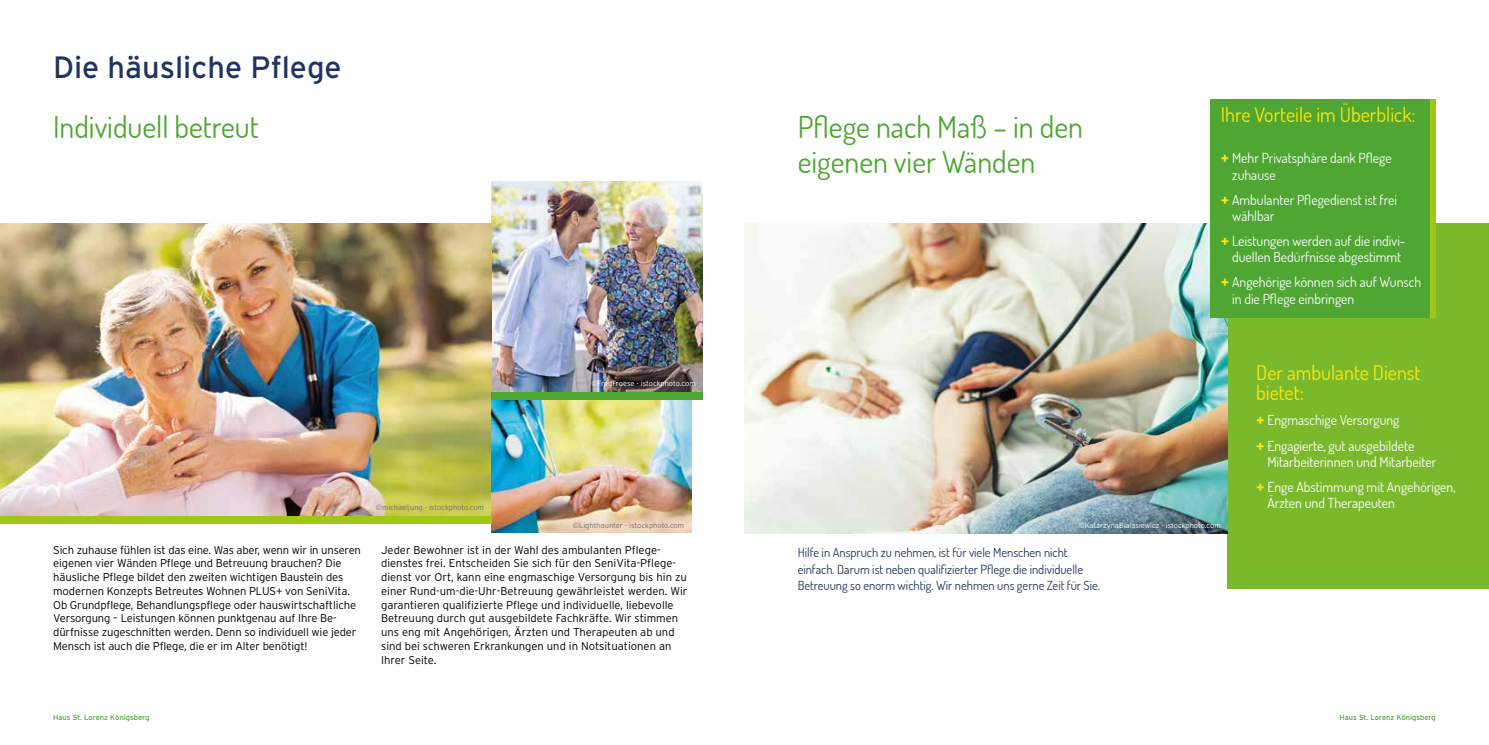
<style>
.page{position:relative;width:1489px;height:745px;background:#fff}
.page>*{position:absolute;margin:0;border:0;box-sizing:border-box;transform-origin:0 0}
.t1{font:30.75px "Interstate";color:#213461}
.t2{font:30px/35px "Dosis";color:#4fa632}
.t3{font:20px/20px "Dosis";color:#ffe70f}
.t4{font:13.75px/16.2px "Dosis";color:#fff}
.t5{font:12.5px/16.2px "Dosis";color:#213461}
.t6{font:300 11.25px/13.8px "Interstate";letter-spacing:-.01em;color:#000}
.t7{font:300 7.5px "Interstate";color:#fff}
.t8{font:300 7.5px "Interstate";color:#706f6f}
.t9{font:7.5px "Interstate";color:#4fa632}
.s1{font-family:"Interstate";font-weight:700;color:#ffe70f}
</style>
<div class="page">
<img style="left:491px;top:182px;width:211px;height:209px">
<img style="left:0;top:223px;width:491px;height:292px">
<img style="left:491px;top:399px;width:200px;height:133px">
<div style="left:0;top:515px;width:491px;height:8px;background:#a2c617"></div>
<div style="left:491px;top:391px;width:211px;height:8px;background:#4fa632"></div>
<div style="left:1227px;top:223px;width:261px;height:365px;background:#7ab92c"></div>
<img style="left:744px;top:223px;width:483px;height:309px">
<div style="left:1209px;top:99px;width:220px;height:218px;background:#4fa632"></div>
<div style="left:1429px;top:99px;width:6px;height:218px;background:#a2c617"></div>
<h1 class="t1" style="left:53px;top:50px;width:290px">Die häusliche Pflege</h1>
<h2 class="t2" style="left:53px;top:109px;width:207px">Individuell betreut</h2>
<h2 class="t2" style="left:797px;top:109px;width:287px">Pflege nach Maß – in den eigenen vier Wänden</h2>
<p class="t8" style="left:376px;top:503px;width:110px">©michaeljung - istockphoto.com</p>
<p class="t7" style="left:591px;top:379px;width:106px">©FredFroese - istockphoto.com</p>
<h3 class="t3" style="left:1220px;top:104px;width:196px">Ihre Vorteile im Überblick:</h3>
<p class="t4" style="left:1231px;top:150px;width:161px;text-indent:-11px"><span class="s1">+</span> Mehr Privatsphäre dank Pflege zuhause</p>
<p class="t4" style="left:1231px;top:191px;width:166px;text-indent:-11px"><span class="s1">+</span> Ambulanter Pflegedienst ist frei wählbar</p>
<p class="t4" style="left:1220px;top:232px;width:186px;text-align:center"><span class="s1">+</span> Leistungen werden auf die indivi&shy;duellen Bedürfnisse abgestimmt</p>
<p class="t4" style="left:1231px;top:274px;width:191px;text-indent:-11px"><span class="s1">+</span> Angehörige können sich auf Wunsch in die Pflege einbringen</p>
<h3 class="t3" style="left:1256px;top:362px;width:166px">Der ambulante Dienst bietet:</h3>
<p class="t4" style="left:1256px;top:407px;width:160px;line-height:25.1px"><span class="s1">+</span> Engmaschige Versorgung<br><span class="s1">+</span> Engagierte, gut ausgebildete</p>
<p class="t4" style="left:1256px;top:448px;width:201px;line-height:25.1px;text-align:center">Mitarbeiterinnen und Mitarbeiter<br><span class="s1">+</span> Enge Abstimmung mit Angehörigen,</p>
<p class="t4" style="left:1267px;top:494px;width:129px">Ärzten und Therapeuten</p>
<p class="t8" style="left:572px;top:520px;width:113px">©Lighthaunter - istockphoto.com</p>
<p class="t7" style="left:1078px;top:520px;width:144px">©KatarzynaBialasiewicz - istockphoto.com</p>
<p class="t6" style="left:53px;top:542px;width:309px">Sich zuhause fühlen ist das eine. Was aber, wenn wir in unseren eigenen vier Wänden Pflege und Betreuung brauchen? Die häusliche Pflege bildet den zweiten wichtigen Baustein des modernen Konzepts Betreutes Wohnen PLUS+ von SeniVita.<br>Ob Grundpflege, Behandlungspflege oder hauswirtschaftliche Versorgung – Leistungen können punktgenau auf Ihre Be&shy;dürfnisse zugeschnitten werden. Denn so individuell wie jeder Mensch ist auch die Pflege, die er im Alter benötigt!</p>
<p class="t6" style="left:381px;top:542px;width:308px">Jeder Bewohner ist in der Wahl des ambulanten Pflege&shy;dienstes frei. Entscheiden Sie sich für den SeniVita-Pflege&shy;dienst vor Ort, kann eine engmaschige Versorgung bis hin zu einer Rund-um-die-Uhr-Betreuung gewährleistet werden. Wir garantieren qualifizierte Pflege und individuelle, liebevolle Betreuung durch gut ausgebildete Fachkräfte. Wir stimmen uns eng mit Angehörigen, Ärzten und Therapeuten ab und sind bei schweren Erkrankungen und in Notsituationen an Ihrer Seite.</p>
<p class="t5" style="left:797px;top:544px;width:304px">Hilfe in Anspruch zu nehmen, ist für viele Menschen nicht einfach. Darum ist neben qualifizierter Pflege die individuelle<br>Betreuung so enorm wichtig. Wir nehmen uns gerne Zeit für Sie.</p>
<p class="t9" style="left:53px;top:713px;width:98px">Haus St. Lorenz Königsberg</p>
<p class="t9" style="left:1339px;top:713px;width:98px">Haus St. Lorenz Königsberg</p>
</div>
